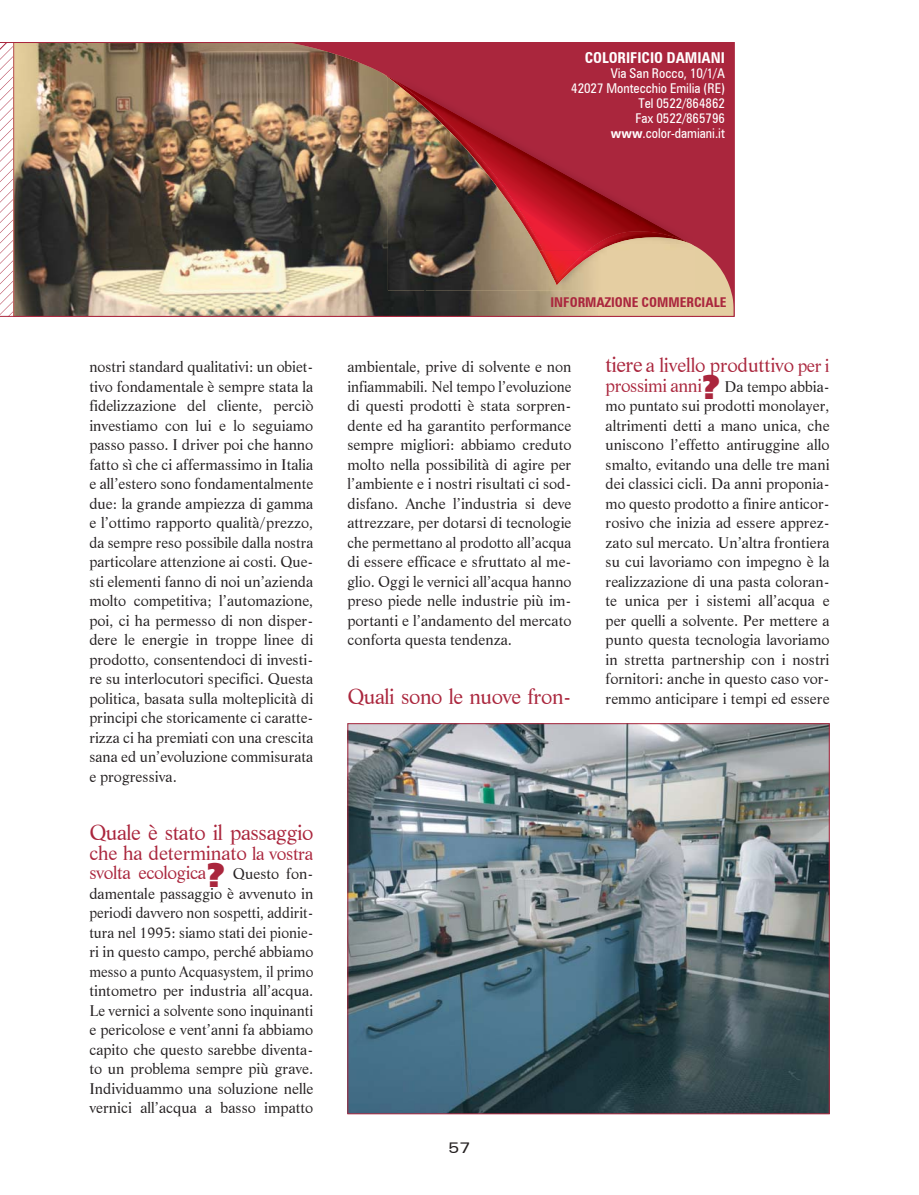
<style>
.page{position:relative;width:919px;height:1195px;background:#fff}
.page>*{position:absolute;margin:0;border:0;box-sizing:border-box;transform-origin:0 0}
.t1{font:21px "Life BT";letter-spacing:-.025em;color:#aa263d}
.t2{font:19.5px "Life BT";letter-spacing:-.01em;color:#aa263d}
.t3{font:18px "Life BT";letter-spacing:-.025em;color:#aa263d}
.t4{font:15px/19.5px "Life BT";color:#231f20;text-align:justify}
.t5{font:700 condensed 15px "Zurich BT";color:#fff}
.t6{font:expanded 15px "Zurich BT";color:#231f20}
.t7{font:condensed 13.5px/15px "Zurich BT";color:#fff;text-align:right}
.t8{font:700 condensed 13.5px "Zurich BT";color:#aa263d}
.s1{font-weight:700}
.s2{font-size:18px}
.s3{font-family:"Zurich BT";font-weight:900;font-size:33px}
.s4{font-size:15px;color:#231f20}
.s5{font-size:21px}
.s6{font-size:18px;color:#aa263d}
.s7{font-family:"Zurich BT";font-weight:900;font-size:33px;color:#aa263d}
</style>
<div class="page">
<img style="left:349px;top:725px;width:478px;height:387px">
<img style="left:0;top:42px;width:734px;height:275px">
<p class="t5" style="left:584px;top:49px;width:142px">COLORIFICIO DAMIANI</p>
<p class="t7" style="left:571px;top:66px;width:155px">Via San Rocco, 10/1/A<br>42027 Montecchio Emilia (RE)<br>Tel 0522/864862<br>Fax 0522/865796 <span class="s1">www</span>.color-damiani.it</p>
<p class="t4" style="left:89px;top:357px;width:225px">nostri standard qualitativi: un obiet&shy;tivo fondamentale è sempre stata la fidelizzazione del cliente, perciò investiamo con lui e lo seguiamo passo passo. I driver poi che hanno fatto sì che ci affermassimo in Italia e all’estero sono fondamentalmente due: la grande ampiezza di gamma e l’ottimo rapporto qualità/prezzo, da sempre reso possibile dalla nostra particolare attenzione ai costi. Que&shy;sti elementi fanno di noi un’azienda molto competitiva; l’automazione, poi, ci ha permesso di non disper&shy;dere le energie in troppe linee di prodotto, consentendoci di investi&shy;re su interlocutori specifici. Questa politica, basata sulla molteplicità di principi che storicamente ci caratte&shy;rizza ci ha premiati con una crescita sana ed un’evoluzione commisurata e progressiva.</p>
<h1 class="t1" style="left:89px;top:819px;width:225px">Quale è stato il passaggio</h1>
<h2 class="t2" style="left:89px;top:840px;width:225px">che ha determinato <span class="s2">la vostra</span></h2>
<p class="t3" style="left:89px;top:861px;width:225px">svolta ecologica<span class="s3">?</span> <span class="s4">Questo fon-</span></p>
<p class="t4" style="left:89px;top:883px;width:225px">damentale passaggio è avvenuto in periodi davvero non sospetti, addirit&shy;tura nel 1995: siamo stati dei pionie&shy;ri in questo campo, perché abbiamo messo a punto Acquasystem, il primo tintometro per industria all’acqua.<br>Le vernici a solvente sono inquinanti e pericolose e vent’anni fa abbiamo capito che questo sarebbe diventa&shy;to un problema sempre più grave.<br>Individuammo una soluzione nelle vernici all’acqua a basso impatto</p>
<p class="t8" style="left:550px;top:294px;width:177px">INFORMAZIONE COMMERCIALE</p>
<p class="t4" style="left:347px;top:357px;width:225px">ambientale, prive di solvente e non infiammabili. Nel tempo l’evoluzione di questi prodotti è stata sorpren&shy;dente ed ha garantito performance sempre migliori: abbiamo creduto molto nella possibilità di agire per l’ambiente e i nostri risultati ci sod&shy;disfano. Anche l’industria si deve attrezzare, per dotarsi di tecnologie che permettano al prodotto all’acqua di essere efficace e sfruttato al me&shy;glio. Oggi le vernici all’acqua hanno preso piede nelle industrie più im&shy;portanti e l’andamento del mercato conforta questa tendenza.</p>
<h1 class="t1" style="left:347px;top:682px;width:225px">Quali sono le nuove fron-</h1>
<h2 class="t2" style="left:605px;top:352px;width:225px"><span class="s5">tiere</span> a livello produttivo <span class="s2">per i</span></h2>
<p class="t4" style="left:605px;top:376px;width:225px"><span class="s6">prossimi anni</span><span class="s7">?</span> Da tempo abbia&shy;mo puntato sui prodotti monolayer, altrimenti detti a mano unica, che uniscono l’effetto antiruggine allo smalto, evitando una delle tre mani dei classici cicli. Da anni proponia&shy;mo questo prodotto a finire anticor&shy;rosivo che inizia ad essere apprez&shy;zato sul mercato. Un’altra frontiera su cui lavoriamo con impegno è la realizzazione di una pasta coloran&shy;te unica per i sistemi all’acqua e per quelli a solvente. Per mettere a punto questa tecnologia lavoriamo in stretta partnership con i nostri fornitori: anche in questo caso vor&shy;remmo anticipare i tempi ed essere</p>
<p class="t6" style="left:448px;top:1139px;width:23px">57</p>
</div>
